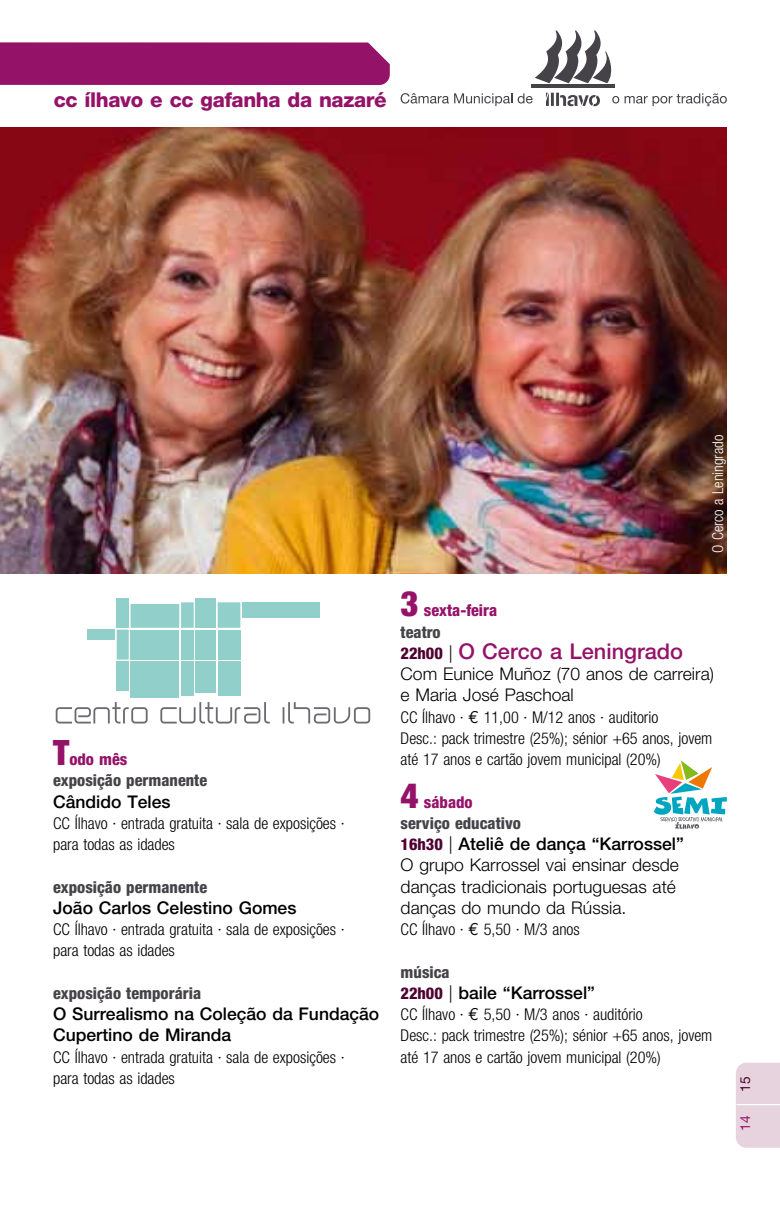
<style>
.page{position:relative;width:780px;height:1205px;background:#fff}
.page>*{position:absolute;margin:0;border:0;box-sizing:border-box;transform-origin:0 0}
.t1{font:500 21.75px "Helvetica Neue";color:#951269}
.t2{font:800 20.5px "Helvetica Neue";letter-spacing:-.02em;color:#951269}
.t3{font:300 17.5px/21.2px "Helvetica Neue";color:#000}
.t4{font:500 17.5px/21.2px "Helvetica Neue";color:#000}
.t5{font:300 condensed 16.25px/21.2px "Helvetica Neue";color:#000}
.t6{font:800 condensed 16.25px/21.2px "Helvetica Neue";color:#454347}
.t7{font:800 condensed 16.25px/21.2px "Helvetica Neue";color:#951269}
.t8{font:300 condensed 15px "Helvetica Neue";color:#fff}
.t9{font:13.75px "Helvetica Neue";color:#4f0030}
.t10{font:13.75px "Helvetica Neue";color:#951269}
.s1{font-weight:900;font-size:35px;color:#951269}
.s2{color:#951269}
.s3{font-weight:900;font-size:35px}
.s4{color:#454347}
.s5{font-weight:800;font-stretch:condensed;font-size:16.25px;color:#4f0030}
.s6{font-weight:300;font-size:17.5px;color:#000}
.s7{font-family:"Euro Mono";font-weight:400;font-stretch:normal;font-size:17.5px}
.s8{font-weight:500}
.s9{font-weight:300}
</style>
<div class="page">
<img style="left:0;top:128px;width:726px;height:446px">
<hr style="left:531px;top:85px;width:83px;height:3px;background:#454347">
<svg style="left:535px;top:30px;width:77px;height:53px"></svg>
<svg style="left:546px;top:93px;width:54px;height:13px"></svg>
<svg style="left:400px;top:93px;width:132px;height:13px"></svg>
<svg style="left:612px;top:96px;width:7px;height:7px"></svg>
<svg style="left:613px;top:97px;width:5px;height:5px"></svg>
<svg style="left:624px;top:93px;width:101px;height:13px"></svg>
<div style="left:0;top:42px;width:390px;height:43px;background:#951269"></div>
<div style="left:117px;top:598px;width:12px;height:30px;background:#91cfca"></div>
<svg style="left:218px;top:602px;width:22px;height:26px"></svg>
<div style="left:195px;top:598px;width:21px;height:30px;background:#91cfca"></div>
<div style="left:242px;top:602px;width:78px;height:16px;background:#91cfca"></div>
<div style="left:88px;top:629px;width:27px;height:11px;background:#91cfca"></div>
<svg style="left:117px;top:602px;width:77px;height:57px"></svg>
<div style="left:131px;top:629px;width:48px;height:30px;background:#91cfca"></div>
<div style="left:181px;top:629px;width:13px;height:30px;background:#91cfca"></div>
<div style="left:195px;top:629px;width:21px;height:30px;background:#91cfca"></div>
<div style="left:218px;top:629px;width:22px;height:30px;background:#91cfca"></div>
<div style="left:117px;top:661px;width:12px;height:30px;background:#91cfca"></div>
<div style="left:131px;top:661px;width:48px;height:37px;background:#91cfca"></div>
<div style="left:181px;top:661px;width:13px;height:35px;background:#91cfca"></div>
<div style="left:195px;top:661px;width:21px;height:31px;background:#91cfca"></div>
<div style="left:218px;top:661px;width:22px;height:35px;background:#91cfca"></div>
<svg style="left:56px;top:702px;width:314px;height:21px"></svg>
<div style="left:736px;top:1063px;width:44px;height:85px;background:#e7d3de"></div>
<hr style="left:736px;top:1104px;width:44px;height:1px;background:#fff">
<svg style="left:653px;top:760px;width:73px;height:69px"></svg>
<p class="t2" style="left:54px;top:87px;width:334px">cc ílhavo e cc gafanha da nazaré</p>
<p class="t6" style="left:53px;top:748px;width:156px"><span class="s1">T</span><span class="s2">odo mês<br></span>exposição permanente</p>
<p class="t4" style="left:53px;top:790px;width:119px">Cândido Teles</p>
<p class="t5" style="left:53px;top:812px;width:293px">CC Ílhavo · entrada gratuita · sala de exposições · para todas as idades</p>
<p class="t6" style="left:53px;top:876px;width:156px">exposição permanente</p>
<p class="t4" style="left:53px;top:897px;width:245px">João Carlos Celestino Gomes</p>
<p class="t5" style="left:53px;top:919px;width:293px">CC Ílhavo · entrada gratuita · sala de exposições · para todas as idades</p>
<p class="t6" style="left:53px;top:982px;width:150px">exposição temporária</p>
<p class="t4" style="left:53px;top:1003px;width:328px">O Surrealismo na Coleção da Fundação<br>Cupertino de Miranda</p>
<p class="t5" style="left:53px;top:1046px;width:293px">CC Ílhavo · entrada gratuita · sala de exposições · para todas as idades</p>
<p class="t8" style="left:709px;top:553px;width:119px;rotate:-90deg">O Cerco a Leningrado</p>
<p class="t7" style="left:400px;top:600px;width:98px"><span class="s3">3</span> sexta-feira <span class="s4">teatro</span></p>
<h1 class="t1" style="left:400px;top:638px;width:284px"><span class="s5">22h00</span> <span class="s6">|</span> O Cerco a Leningrado</h1>
<p class="t3" style="left:400px;top:663px;width:315px">Com Eunice Muñoz (70 anos de carreira) e Maria José Paschoal</p>
<p class="t5" style="left:400px;top:706px;width:313px">CC Ílhavo · <span class="s7">€</span> 11,00 · M/12 anos · auditorio<br>Desc.: pack trimestre (25%); sénior +65 anos, jovem até 17 anos e cartão jovem municipal (20%)</p>
<p class="t6" style="left:400px;top:791px;width:122px"><span class="s1">4</span> <span class="s2">sábado </span>serviço educativo</p>
<p class="t3" style="left:400px;top:833px;width:285px"><span class="s5">16h30</span> | <span class="s8">Ateliê de dança “Karrossel” </span>O grupo Karrossel vai ensinar desde danças tradicionais portuguesas até danças do mundo da Rússia.</p>
<p class="t5" style="left:400px;top:919px;width:181px">CC Ílhavo · <span class="s7">€</span> 5,50 · M/3 anos</p>
<p class="t6" style="left:400px;top:961px;width:51px">música</p>
<p class="t4" style="left:400px;top:982px;width:196px"><span class="s5">22h00</span> <span class="s9">|</span> baile “Karrossel”</p>
<p class="t5" style="left:400px;top:1004px;width:313px">CC Ílhavo · <span class="s7">€</span> 5,50 · M/3 anos · auditório<br>Desc.: pack trimestre (25%); sénior +65 anos, jovem até 17 anos e cartão jovem municipal (20%)</p>
<p class="t9" style="left:737px;top:1091px;width:17px;rotate:-90deg">15</p>
<p class="t10" style="left:737px;top:1131px;width:17px;rotate:-90deg">14</p>
</div>
